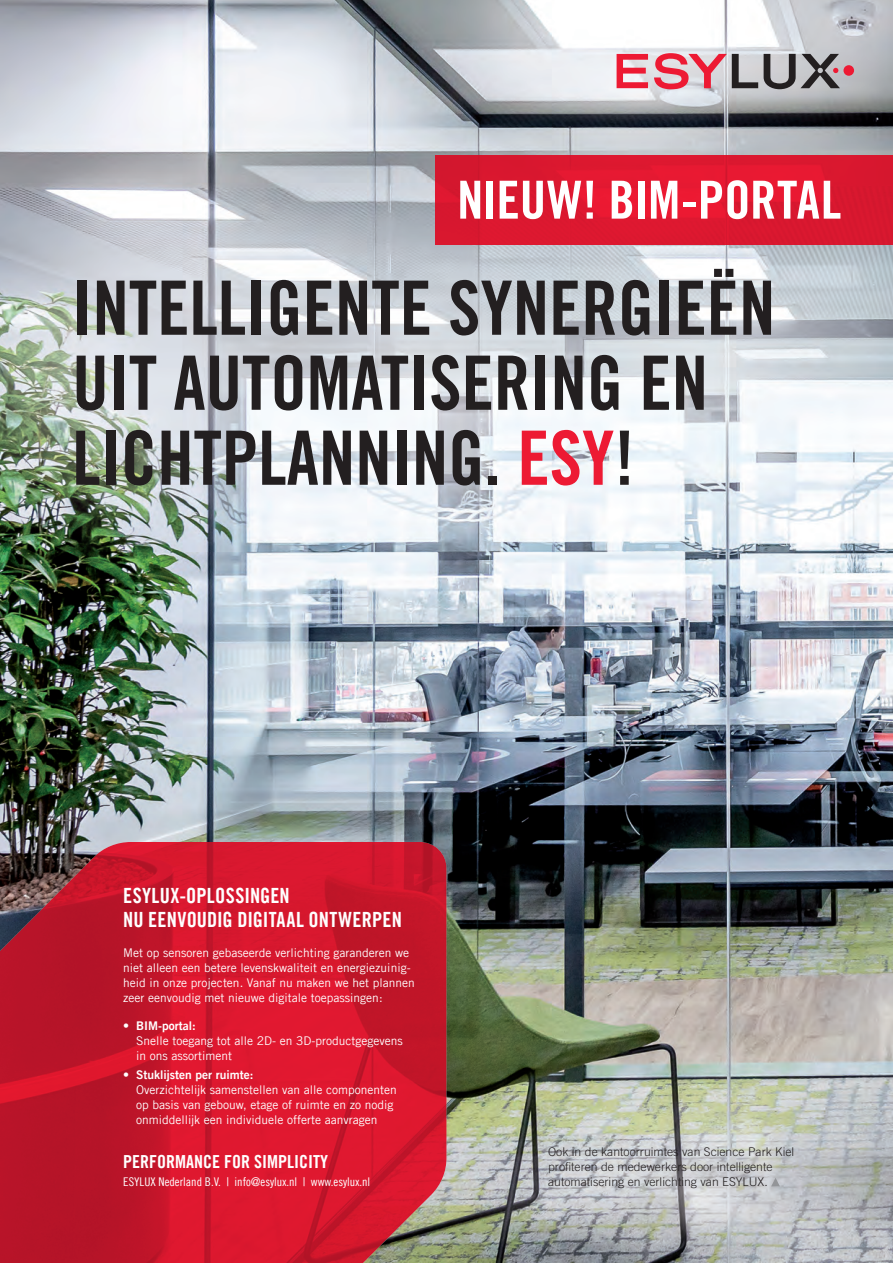
<style>
.page{position:relative;width:893px;height:1263px;background:#fff}
.page>*{position:absolute;margin:0;border:0;box-sizing:border-box;transform-origin:0 0}
.t1{font:75px/75px "Trade Gothic LT Com Bd Cn 20";color:#231f20}
.t2{font:52.5px "Trade Gothic LT Com Bd Cn 20";letter-spacing:-.005em;color:#fff}
.t3{font:21px/24px "Trade Gothic LT Com Bd Cn 20";letter-spacing:.01em;color:#fff}
.t4{font:18px "Trade Gothic LT Com Bd Cn 20";color:#fff}
.t5{font:12px/15px "Trade Gothic LT Com";color:#fff}
.t6{font:300 12px/15px "Trade Gothic LT Com";color:#231f20}
.t7{font:12px "Trade Gothic LT Com Cn 18";color:#fff}
.t8{font:12px "Trade Gothic LT Com Bd 2";color:#fff}
.s1{color:#ed1a33}
.s2{font-family:"Trade Gothic LT Com"}
</style>
<div class="page">
<img style="left:0;top:0;width:893px;height:1263px">
<svg style="left:617px;top:54px;width:31px;height:34px"></svg>
<svg style="left:654px;top:53px;width:104px;height:36px;background:#cd939d"></svg>
<div style="left:843px;top:65px;width:11px;height:11px;background:#ed1a33;border-radius:50%"></div>
<svg style="left:764px;top:54px;width:76px;height:35px;background:#878486"></svg>
<svg style="left:435px;top:155px;width:458px;height:89px;background:#dd172f"></svg>
<svg style="left:771px;top:1178px;width:9px;height:8px"></svg>
<svg style="left:0;top:842px;width:446px;height:421px;background:#c71a2e"></svg>
<h2 class="t2" style="left:457px;top:168px;width:386px">NIEUW! BIM-PORTAL</h2>
<h1 class="t1" style="left:72px;top:270px;width:705px">INTELLIGENTE SYNERGIEËN<br>UIT AUTOMATISERING EN<br>LICHTPLANNING. <span class="s1">ESY</span>!</h1>
<h3 class="t3" style="left:123px;top:883px;width:280px">ESYLUX-OPLOSSINGEN<br>NU EENVOUDIG DIGITAAL ONTWERPEN</h3>
<p class="t5" style="left:123px;top:945px;width:293px">Met op sensoren gebaseerde verlichting garanderen we niet alleen een betere levenskwaliteit en energiezuinig&shy;heid in onze projecten. Vanaf nu maken we het plannen zeer eenvoudig met nieuwe digitale toepassingen:</p>
<p class="t8" style="left:123px;top:1018px;width:74px"><span class="s2">•</span> BIM-portal:</p>
<p class="t5" style="left:136px;top:1033px;width:268px">Snelle toegang tot alle 2D- en 3D-productgegevens in ons assortiment</p>
<p class="t8" style="left:123px;top:1067px;width:132px"><span class="s2">•</span> Stuklijsten per ruimte:</p>
<p class="t5" style="left:136px;top:1082px;width:262px">Overzichtelijk samenstellen van alle componenten op basis van gebouw, etage of ruimte en zo nodig onmiddellijk een individuele offerte aanvragen</p>
<h3 class="t4" style="left:123px;top:1151px;width:206px">PERFORMANCE FOR SIMPLICITY</h3>
<p class="t7" style="left:123px;top:1175px;width:248px">ESYLUX Nederland B.V. | info@esylux.nl | www.esylux.nl</p>
<p class="t6" style="left:548px;top:1144px;width:248px">Ook in de kantoorruimtes van Science Park Kiel profiteren de medewerkers door intelligente automatisering en verlichting van ESYLUX.</p>
</div>
